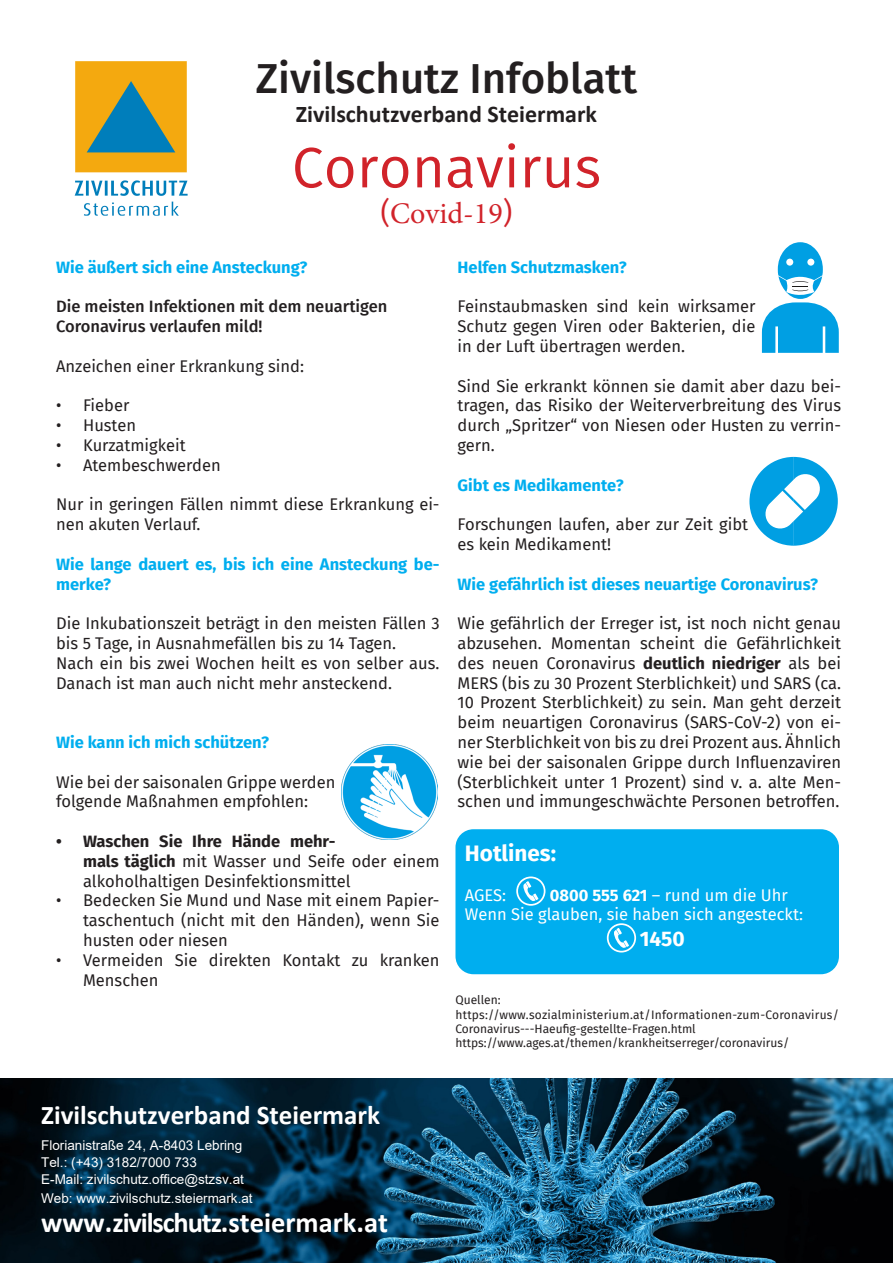
<style>
.page{position:relative;width:893px;height:1263px;background:#fff}
.page>*{position:absolute;margin:0;border:0;box-sizing:border-box;transform-origin:0 0}
.t1{font:57px "Fira Sans";color:#d1232a}
.t2{font:500 42px "Fira Sans";color:#231f20}
.t3{font:30px "Minion Pro";color:#d1232a}
.t4{font:700 28.5px "Calibri";color:#fff}
.t5{font:700 27px "Calibri";color:#fff}
.t6{font:700 24px "Calibri";color:#231f20}
.t7{font:700 22.5px "Fira Sans";color:#fff}
.t8{font:700 21px "Fira Sans";color:#fff}
.t9{font:16.5px/19.8px "Fira Sans";color:#231f20}
.t10{font:700 16.5px/19.8px "Fira Sans";color:#00aeef}
.t11{font:16.5px "Fira Sans";color:#fff}
.t12{font:500 16.5px "Fira Sans";color:#231f20}
.t13{font:13.5px/17.1px "Arial";color:#fff}
.t14{font:12px/14.4px "Fira Sans";letter-spacing:.02em;color:#231f20}
.t15{font:12px "Fira Sans";color:#231f20}
.s1{font-family:"Fira Sans"}
.s2{font-weight:700}
</style>
<div class="page">
<div style="left:455px;top:829px;width:384px;height:145px;background:#00aeef;border-radius:18px"></div>
<img style="left:0;top:1078px;width:893px;height:185px">
<svg style="left:762px;top:242px;width:77px;height:111px"></svg>
<img style="left:342px;top:744px;width:95px;height:96px">
<svg style="left:749px;top:457px;width:89px;height:89px"></svg>
<svg style="left:516px;top:876px;width:29px;height:30px"></svg>
<svg style="left:607px;top:923px;width:29px;height:29px"></svg>
<img style="left:74px;top:61px;width:114px;height:155px">
<p class="t2" style="left:256px;top:45px;width:383px">Zivilschutz Infoblatt</p>
<p class="t6" style="left:296px;top:97px;width:303px">Zivilschutzverband Steiermark</p>
<p class="t1" style="left:292px;top:128px;width:311px">Coronavirus</p>
<p class="t3" style="left:380px;top:194px;width:133px"><span class="s1">(</span>Covid-19<span class="s1">)</span></p>
<p class="t10" style="left:56px;top:256px;width:253px">Wie äußert sich eine Ansteckung?</p>
<p class="t12" style="left:56px;top:293px;width:333px">Die meisten Infektionen mit dem neuartigen</p>
<p class="t12" style="left:56px;top:313px;width:208px">Coronavirus verlaufen mild!</p>
<p class="t9" style="left:56px;top:356px;width:249px">Anzeichen einer Erkrankung sind:</p>
<p class="t9" style="left:56px;top:395px;width:75px">• Fieber</p>
<p class="t9" style="left:56px;top:415px;width:81px">• Husten</p>
<p class="t9" style="left:56px;top:435px;width:131px">• Kurzatmigkeit</p>
<p class="t9" style="left:56px;top:455px;width:166px">• Atembeschwerden</p>
<p class="t9" style="left:56px;top:494px;width:385px">Nur in geringen Fällen nimmt diese Erkrankung ei&shy;nen akuten Verlauf.</p>
<p class="t10" style="left:56px;top:553px;width:385px">Wie lange dauert es, bis ich eine Ansteckung be&shy;merke?</p>
<p class="t9" style="left:56px;top:613px;width:385px">Die Inkubationszeit beträgt in den meisten Fällen 3 bis 5 Tage, in Ausnahmefällen bis zu 14 Tagen.</p>
<p class="t9" style="left:56px;top:653px;width:385px">Nach ein bis zwei Wochen heilt es von selber aus.<br>Danach ist man auch nicht mehr ansteckend.</p>
<p class="t10" style="left:458px;top:256px;width:171px">Helfen Schutzmasken?</p>
<p class="t9" style="left:458px;top:296px;width:299px;text-align:justify">Feinstaubmasken sind kein wirksamer Schutz gegen Viren oder Bakterien, die in der Luft übertragen werden.</p>
<p class="t9" style="left:458px;top:375px;width:385px;text-align:justify">Sind Sie erkrankt können sie damit aber dazu bei&shy;tragen, das Risiko der Weiterverbreitung des Virus durch „Spritzer“ von Niesen oder Husten zu verrin&shy;gern.</p>
<p class="t10" style="left:458px;top:474px;width:167px">Gibt es Medikamente?</p>
<p class="t9" style="left:458px;top:514px;width:292px">Forschungen laufen, aber zur Zeit gibt es kein Medikament!</p>
<p class="t10" style="left:458px;top:573px;width:362px">Wie gefährlich ist dieses neuartige Coronavirus?</p>
<p class="t9" style="left:458px;top:613px;width:385px;text-align:justify">Wie gefährlich der Erreger ist, ist noch nicht genau abzusehen. Momentan scheint die Gefährlichkeit des neuen Coronavirus <span class="s2">deutlich niedriger</span> als bei MERS (bis zu 30 Prozent Sterblichkeit) und SARS (ca.<br>10 Prozent Sterblichkeit) zu sein. Man geht derzeit beim neuartigen Coronavirus (SARS-CoV-2) von ei&shy;ner Sterblichkeit von bis zu drei Prozent aus. Ähnlich wie bei der saisonalen Grippe durch Influenzaviren (Sterblichkeit unter 1 Prozent) sind v. a. alte Men&shy;schen und immungeschwächte Personen betroffen.</p>
<p class="t7" style="left:465px;top:834px;width:93px">Hotlines:</p>
<p class="t11" style="left:465px;top:882px;width:43px">AGES:</p>
<p class="t11" style="left:550px;top:882px;width:239px"><span class="s2">0800 555 621</span> – rund um die Uhr</p>
<p class="t11" style="left:465px;top:902px;width:340px">Wenn Sie glauben, sie haben sich angesteckt:</p>
<p class="t8" style="left:640px;top:921px;width:46px">1450</p>
<p class="t10" style="left:56px;top:731px;width:215px">Wie kann ich mich schützen?</p>
<p class="t9" style="left:56px;top:771px;width:281px">Wie bei der saisonalen Grippe werden folgende Maßnahmen empfohlen:</p>
<p class="t9" style="left:83px;top:831px;width:358px;text-indent:-27px"><span class="s2">• Waschen Sie Ihre Hände mehr-<br>mals täglich</span> mit Wasser und Seife oder einem alkoholhaltigen Desinfektionsmittel</p>
<p class="t9" style="left:83px;top:890px;width:358px;text-align:justify;text-indent:-27px">• Bedecken Sie Mund und Nase mit einem Papier&shy;taschentuch (nicht mit den Händen), wenn Sie husten oder niesen</p>
<p class="t9" style="left:83px;top:950px;width:358px;text-indent:-27px">• Vermeiden Sie direkten Kontakt zu kranken<br>Menschen</p>
<p class="t5" style="left:41px;top:1096px;width:340px">Zivilschutzverband Steiermark</p>
<p class="t13" style="left:41px;top:1137px;width:204px">Florianistraße 24, A-8403 Lebring<br>Tel.: (+43) 3182/7000 733<br>E-Mail: zivilschutz.office@stzsv.at</p>
<p class="t13" style="left:41px;top:1190px;width:213px">Web: www.zivilschutz.steiermark.at</p>
<p class="t4" style="left:41px;top:1202px;width:349px">www.zivilschutz.steiermark.at</p>
<p class="t15" style="left:455px;top:991px;width:47px">Quellen:</p>
<p class="t14" style="left:455px;top:1007px;width:385px">https://www.sozialministerium.at/Informationen-zum-Coronavirus/<br>Coronavirus---Haeufig-gestellte-Fragen.html</p>
<p class="t15" style="left:455px;top:1034px;width:335px">https://www.ages.at/themen/krankheitserreger/coronavirus/</p>
</div>
